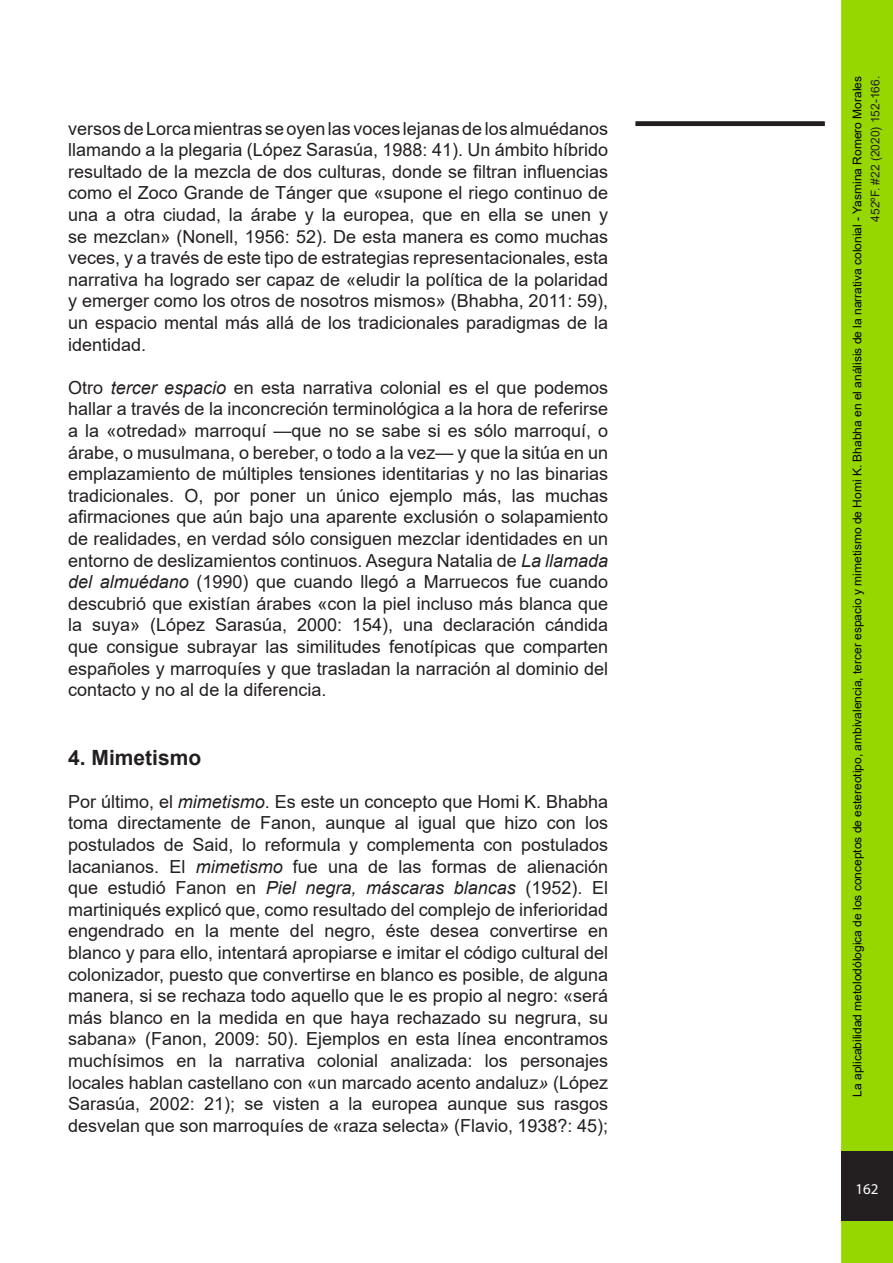
<style>
.page{position:relative;width:893px;height:1263px;background:#fff}
.page>*{position:absolute;margin:0;border:0;box-sizing:border-box;transform-origin:0 0}
.t1{font:700 21px "Arial";color:#231f20}
.t2{font:18px/21.6px "Arial";color:#231f20;text-align:justify}
.t3{font:15px "Myriad Pro";color:#fff}
.t4{font:12px "Arial";color:#000}
.t5{font:12px "Arial";color:#231f20}
.s1{font-style:italic}
</style>
<div class="page">
<div style="left:841px;top:0;width:52px;height:1263px;background:#97d700;border:3px solid #97d700"></div>
<div style="left:841px;top:1151px;width:52px;height:70px;background:#231f20"></div>
<div style="left:636px;top:121px;width:189px;height:5px;background:#231f20"></div>
<p class="t2" style="left:68px;top:117px;width:541px">versos de Lorca mientras se oyen las voces lejanas de los almuédanos llamando a la plegaria (López Sarasúa, 1988: 41). Un ámbito híbrido resultado de la mezcla de dos culturas, donde se filtran influencias como el Zoco Grande de Tánger que «supone el riego continuo de una a otra ciudad, la árabe y la europea, que en ella se unen y se mezclan» (Nonell, 1956: 52). De esta manera es como muchas veces, y a través de este tipo de estrategias representacionales, esta narrativa ha logrado ser capaz de «eludir la política de la polaridad y emerger como los otros de nosotros mismos» (Bhabha, 2011: 59), un espacio mental más allá de los tradicionales paradigmas de la identidad.</p>
<p class="t2" style="left:68px;top:376px;width:541px">Otro <span class="s1">tercer espacio</span> en esta narrativa colonial es el que podemos hallar a través de la inconcreción terminológica a la hora de referirse a la «otredad» marroquí —que no se sabe si es sólo marroquí, o árabe, o musulmana, o bereber, o todo a la vez— y que la sitúa en un emplazamiento de múltiples tensiones identitarias y no las binarias tradicionales. O, por poner un único ejemplo más, las muchas afirmaciones que aún bajo una aparente exclusión o solapamiento de realidades, en verdad sólo consiguen mezclar identidades en un entorno de deslizamientos continuos. Asegura Natalia de <span class="s1">La llamada del almuédano</span> (1990) que cuando llegó a Marruecos fue cuando descubrió que existían árabes «con la piel incluso más blanca que la suya» (López Sarasúa, 2000: 154), una declaración cándida que consigue subrayar las similitudes fenotípicas que comparten españoles y marroquíes y que trasladan la narración al dominio del contacto y no al de la diferencia.</p>
<p class="t1" style="left:68px;top:742px;width:135px">4. Mimetismo</p>
<p class="t2" style="left:68px;top:790px;width:541px">Por último, el <span class="s1">mimetismo</span>. Es este un concepto que Homi K. Bhabha toma directamente de Fanon, aunque al igual que hizo con los postulados de Said, lo reformula y complementa con postulados lacanianos. El <span class="s1">mimetismo</span> fue una de las formas de alienación que estudió Fanon en <span class="s1">Piel negra, máscaras blancas</span> (1952). El martiniqués explicó que, como resultado del complejo de inferioridad engendrado en la mente del negro, éste desea convertirse en blanco y para ello, intentará apropiarse e imitar el código cultural del colonizador, puesto que convertirse en blanco es posible, de alguna manera, si se rechaza todo aquello que le es propio al negro: «será más blanco en la medida en que haya rechazado su negrura, su sabana» (Fanon, 2009: 50). Ejemplos en esta línea encontramos muchísimos en la narrativa colonial analizada: los personajes locales hablan castellano con «un marcado acento andaluz<span class="s1">»</span> (López Sarasúa, 2002: 21); se visten a la europea aunque sus rasgos desvelan que son marroquíes de «raza selecta» (Flavio, 1938?: 45);</p>
<p class="t4" style="left:849px;top:1097px;width:1022px;rotate:-90deg">La aplicabilidad metolodólogica de los conceptos de estereotipo, ambivalencia, tercer espacio y mimetismo de Homi K. Bhabha en el análisis de la narrativa colonial - Yasmina Romero Morales</p>
<p class="t5" style="left:867px;top:222px;width:147px;rotate:-90deg">452ºF. #22 (2020) 152-166.</p>
<p class="t3" style="left:855px;top:1179px;width:25px">162</p>
</div>
